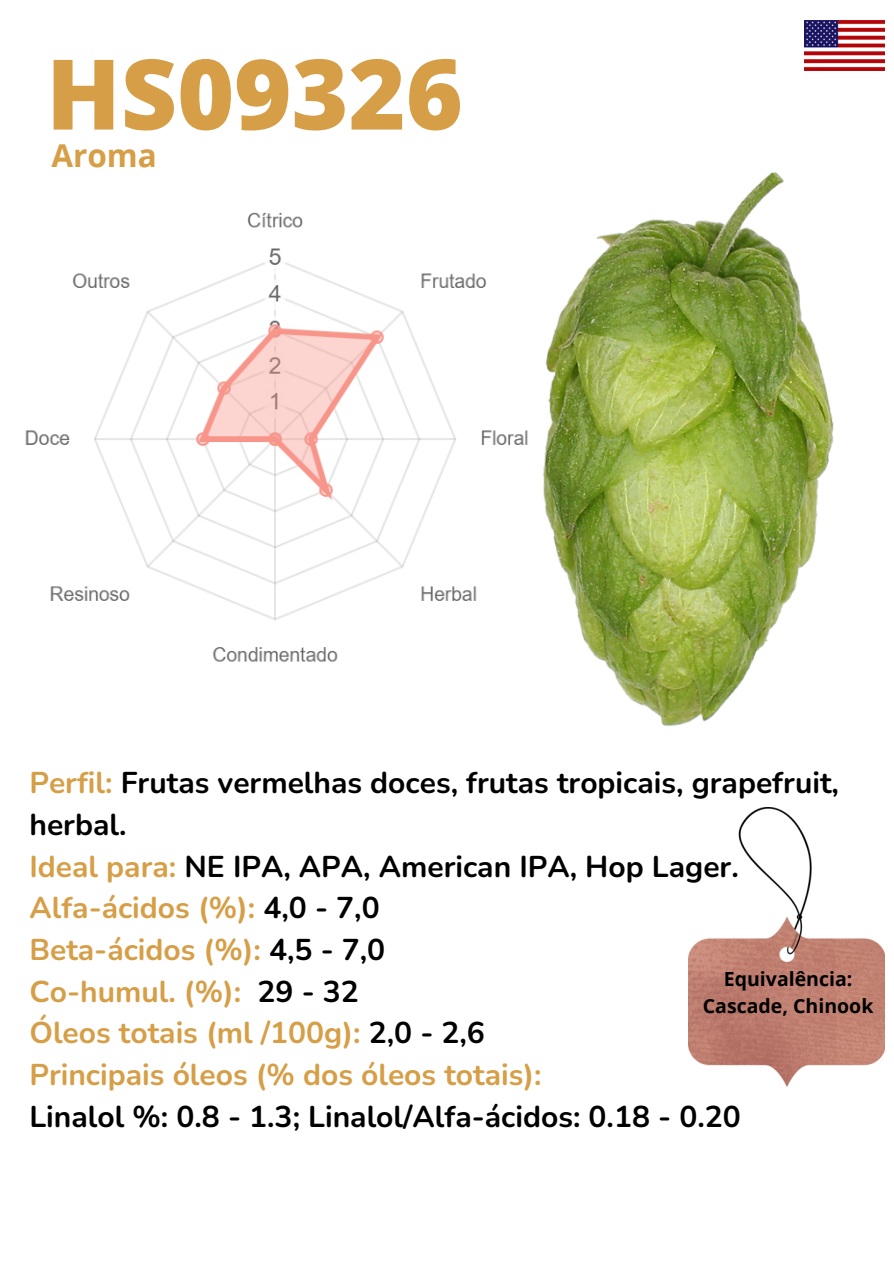
<style>
.page{position:relative;width:894px;height:1264px;background:#fff}
.page>*{position:absolute;margin:0;border:0;box-sizing:border-box;transform-origin:0 0}
.t1{font:800 97.5px "Open Sans";color:#d69e46}
.t2{font:700 31.5px "Open Sans";color:#d69e46}
.t3{font:700 30px/41.7px "Nunito";color:#000}
.t4{font:700 19.5px "Open Sans";color:#000}
.s1{color:#d69e46}
</style>
<div class="page">
<img style="left:804px;top:21px;width:79px;height:49px">
<img style="left:543px;top:172px;width:291px;height:554px">
<img style="left:688px;top:807px;width:196px;height:279px">
<img style="left:25px;top:212px;width:503px;height:450px">
<h2 class="t1" style="left:46px;top:25px;width:418px">HS09326</h2>
<p class="t2" style="left:51px;top:133px;width:107px">Aroma</p>
<h2 class="t3" style="left:29px;top:762px;width:810px"><span class="s1">Perfil:</span> Frutas vermelhas doces, frutas tropicais, grapefruit, herbal.<br><span class="s1">Ideal para:</span> NE IPA, APA, American IPA, Hop Lager.<br><span class="s1">Alfa-ácidos (%):</span> 4,0 - 7,0<br><span class="s1">Beta-ácidos (%):</span> 4,5 - 7,0<br><span class="s1">Co-humul. (%):</span> 29 - 32<br><span class="s1">Óleos totais (ml /100g):</span> 2,0 - 2,6<br><span class="s1">Principais óleos (% dos óleos totais):<br></span>Linalol %: 0.8 - 1.3; Linalol/Alfa-ácidos: 0.18 - 0.20</h2>
<p class="t4" style="left:723px;top:965px;width:130px">Equivalência:</p>
<p class="t4" style="left:702px;top:992px;width:172px">Cascade, Chinook</p>
</div>
